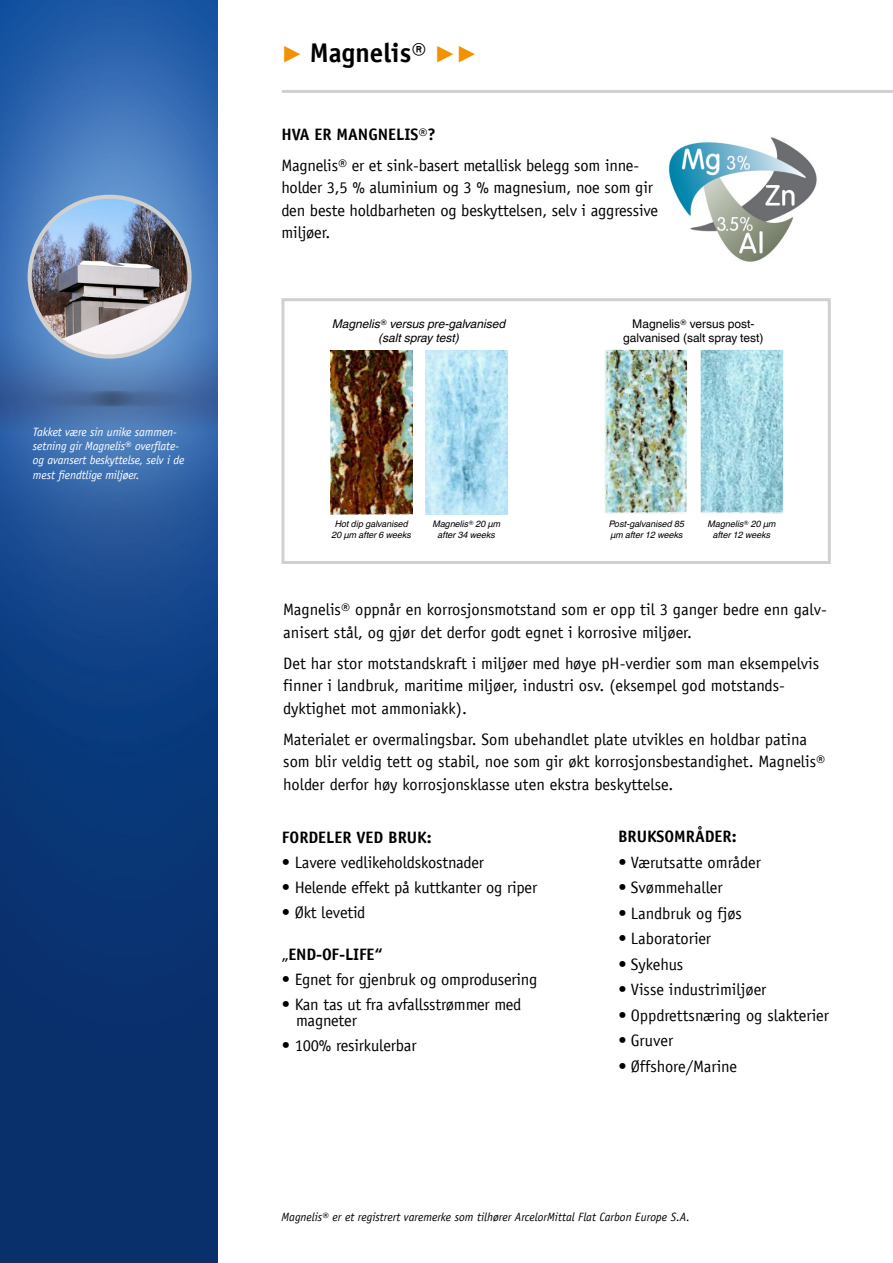
<style>
.page{position:relative;width:893px;height:1263px;background:#fff}
.page>*{position:absolute;margin:0;border:0;box-sizing:border-box;transform-origin:0 0}
.t1{font:700 27px "TROX Officina Sans";color:#000}
.t2{font:16.5px/22.5px "TROX Officina Sans";color:#000}
.t3{font:700 16.5px "TROX Officina Sans";color:#000}
.t4{font:italic 12px/14.4px "TROX Officina Sans";letter-spacing:-.01em;color:#fff}
.t5{font:italic 12px "TROX Officina Sans";color:#000}
.t6{font:12px/14.4px "TROX Helvetica";color:#000;text-align:center}
.t7{font:italic 12px/14.4px "TROX Helvetica";color:#000;text-align:center}
.t8{font:italic 9px/10.8px "TROX Helvetica";color:#000;text-align:center}
.s1{font-weight:700;font-style:normal}
.s2{font-family:"TROX Helvetica";font-weight:400;color:#f39200}
.s3{font-weight:700}
.s4{font-family:"TROX Officina Sans";font-weight:700;font-style:normal}
.s5{font-family:"TROX Officina Sans";font-weight:700}
.s6{font-weight:400}
.s7{font-style:italic}
</style>
<div class="page">
<hr style="left:282px;top:90px;width:611px;height:3px;background:#d0d0d0">
<img style="left:668px;top:137px;width:149px;height:125px">
<img style="left:330px;top:350px;width:83px;height:164px">
<img style="left:425px;top:350px;width:83px;height:164px">
<img style="left:605px;top:350px;width:82px;height:164px">
<img style="left:701px;top:350px;width:82px;height:164px">
<div style="left:281px;top:298px;width:550px;height:266px;border:3px solid #d0d0d0"></div>
<img style="left:0;top:0;width:218px;height:1263px">
<img style="left:30px;top:197px;width:160px;height:160px;border-radius:80px">
<div style="left:28px;top:195px;width:164px;height:164px;border:4px solid #d0d0d0;border-radius:50%"></div>
<p class="t4" style="left:33px;top:424px;width:153px">Takket være sin unike sammen&shy;setning gir Magnelis<span class="s1">®</span> overflate&shy;og avansert beskyttelse, selv i de mest fiendtlige miljøer.</p>
<h1 class="t1" style="left:282px;top:36px;width:198px"><span class="s2">▶</span> Magnelis® <span class="s2">▶▶</span></h1>
<p class="t2" style="left:282px;top:118px;width:359px;line-height:31px"><span class="s3">HVA ER MANGNELIS®?<br></span>Magnelis<span class="s3">®</span> er et sink-basert metallisk belegg som inne-</p>
<p class="t2" style="left:282px;top:176px;width:378px">holder 3,5 % aluminium og 3 % magnesium, noe som gir den beste holdbarheten og beskyttelsen, selv i aggressive miljøer.</p>
<p class="t7" style="left:332px;top:317px;width:175px">Magnelis<span class="s4">®</span> versus pre-galvanised (salt spray test)</p>
<p class="t6" style="left:623px;top:316px;width:142px">Magnelis<span class="s5">®</span> versus post&shy;galvanised (salt spray test)</p>
<p class="t8" style="left:332px;top:519px;width:81px">Hot dip galvanised<br>20 μm after 6 weeks</p>
<p class="t8" style="left:433px;top:519px;width:70px">Magnelis<span class="s4">®</span> 20 μm after 34 weeks</p>
<p class="t8" style="left:609px;top:519px;width:77px;text-align:left">Post-galvanised 85 μm after 12 weeks</p>
<p class="t8" style="left:708px;top:519px;width:70px">Magnelis<span class="s4">®</span> 20 μm after 12 weeks</p>
<p class="t2" style="left:283px;top:598px;width:545px">Magnelis<span class="s3">®</span> oppnår en korrosjonsmotstand som er opp til 3 ganger bedre enn galv&shy;anisert stål, og gjør det derfor godt egnet i korrosive miljøer.</p>
<p class="t2" style="left:283px;top:652px;width:537px">Det har stor motstandskraft i miljøer med høye pH-verdier som man eksempelvis finner i landbruk, maritime miljøer, industri osv. (eksempel god motstands&shy;dyktighet mot ammoniakk).</p>
<p class="t2" style="left:283px;top:728px;width:544px">Materialet er overmalingsbar. Som ubehandlet plate utvikles en holdbar patina som blir veldig tett og stabil, noe som gir økt korrosjonsbestandighet. Magnelis<span class="s3">® </span>holder derfor høy korrosjonsklasse uten ekstra beskyttelse.</p>
<p class="t3" style="left:282px;top:827px;width:151px">FORDELER VED BRUK:</p>
<p class="t2" style="left:282px;top:851px;width:204px">• Lavere vedlikeholdskostnader</p>
<p class="t2" style="left:282px;top:876px;width:257px">• Helende effekt på kuttkanter og riper</p>
<p class="t2" style="left:282px;top:901px;width:85px">• Økt levetid</p>
<p class="t3" style="left:282px;top:944px;width:102px"><span class="s6">„</span>END-OF-LIFE“</p>
<p class="t2" style="left:282px;top:968px;width:257px">• Egnet for gjenbruk og omprodusering</p>
<p class="t2" style="left:296px;top:996px;width:227px;line-height:16.5px;text-indent:-14px">• Kan tas ut fra avfallsstrømmer med magneter</p>
<p class="t2" style="left:282px;top:1034px;width:136px">• 100% resirkulerbar</p>
<p class="t3" style="left:618px;top:826px;width:120px">BRUKSOMRÅDER:</p>
<p class="t2" style="left:618px;top:851px;width:144px"><span class="s7">•</span> Værutsatte områder</p>
<p class="t2" style="left:618px;top:876px;width:106px"><span class="s7">•</span> Svømmehaller</p>
<p class="t2" style="left:618px;top:902px;width:125px"><span class="s7">•</span> Landbruk og fjøs</p>
<p class="t2" style="left:618px;top:927px;width:95px"><span class="s7">•</span> Laboratorier</p>
<p class="t2" style="left:618px;top:953px;width:67px"><span class="s7">•</span> Sykehus</p>
<p class="t2" style="left:618px;top:978px;width:150px"><span class="s7">•</span> Visse industrimiljøer</p>
<p class="t2" style="left:618px;top:1004px;width:212px"><span class="s7">•</span> Oppdrettsnæring og slakterier</p>
<p class="t2" style="left:618px;top:1029px;width:57px"><span class="s7">•</span> Gruver</p>
<p class="t2" style="left:618px;top:1055px;width:121px"><span class="s7">•</span> Øffshore/Marine</p>
<p class="t5" style="left:281px;top:1209px;width:410px">Magnelis<span class="s1">®</span> er et registrert varemerke som tilhører ArcelorMittal Flat Carbon Europe S.A.</p>
</div>
